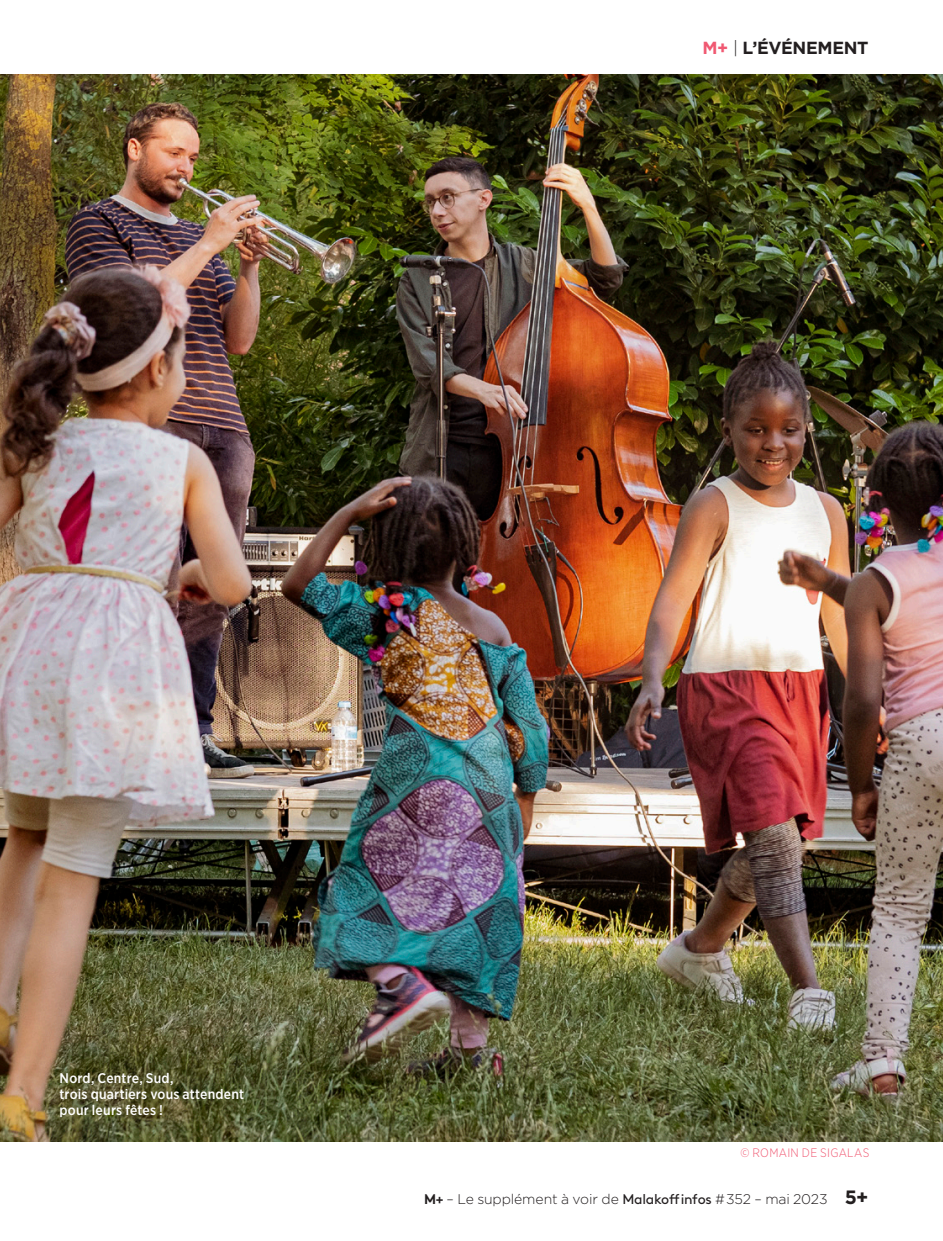
<style>
.page{position:relative;width:943px;height:1241px;background:#fff}
.page>*{position:absolute;margin:0;border:0;box-sizing:border-box;transform-origin:0 0}
.t1{font:700 17.5px "Gotham";letter-spacing:-.02em;color:#231f20}
.légende_rose{font:500 14px/15.8px "Gotham Narrow";letter-spacing:.015em;color:#fff}
.t2{font:300 14px "Gotham";letter-spacing:-.01em;color:#231f20}
.t3{font:300 12.25px "Gotham Narrow";letter-spacing:.025em;color:#f05972}
.s1{color:#f05972}
.s2{font-weight:300}
.s3{font-family:"Brown Pro";font-weight:700}
.s4{font-family:"Brown Pro Regular Alt";font-weight:400}
.s5{font-weight:700;font-size:19.25px}
</style>
<div class="page">
<img style="left:0;top:74px;width:943px;height:1067px">
<p class="t1" style="left:702px;top:36px;width:167px"><span class="s1">M+</span> <span class="s2">|</span> L’ÉVÉNEMENT</p>
<p class="légende_rose" style="left:60px;top:1070px;width:186px">Nord, Centre, Sud,<br>trois quartiers vous attendent pour leurs fêtes !</p>
<p class="t3" style="left:740px;top:1144px;width:130px">© ROMAIN DE SIGALAS</p>
<p class="t2" style="left:424px;top:1189px;width:446px"><span class="s3">M+</span> – Le supplément à voir de <span class="s4">Malakoffinfos</span> # 352 – mai 2023 <span class="s5">5+</span></p>
</div>
